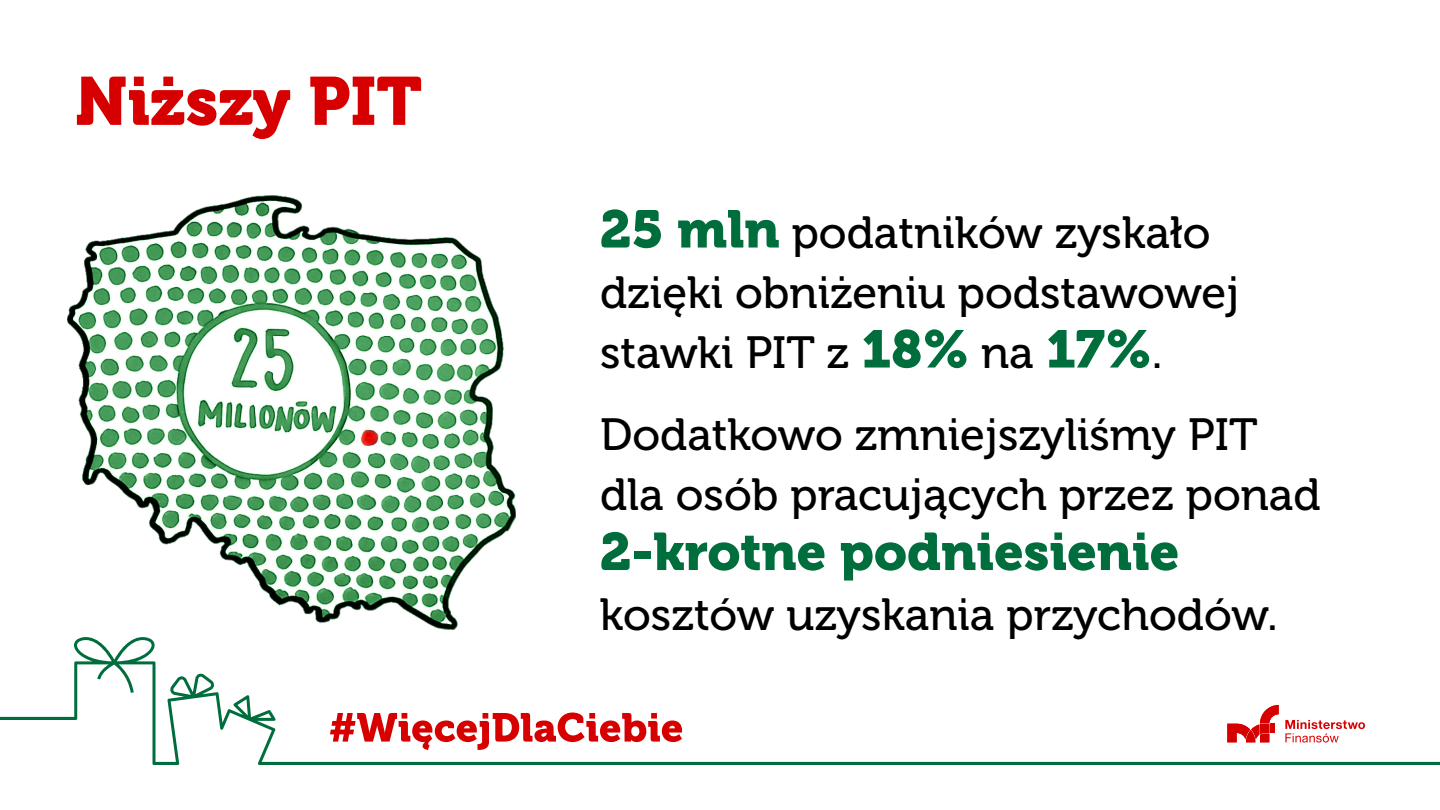
<style>
.page{position:relative;width:1440px;height:810px;background:#fff}
.page>*{position:absolute;margin:0;border:0;box-sizing:border-box;transform-origin:0 0}
.t1{font:67.5px "Museo 900";color:#d70000}
.t2{font:52.5px "Museo 900";color:#006e3c}
.t3{font:45px/60px "Museo 500";color:#000}
.s1{font-family:"Museo 900";font-size:52.5px;color:#006e3c}
</style>
<div class="page">
<svg style="left:0;top:637px;width:1440px;height:128px"></svg>
<svg style="left:1285px;top:720px;width:80px;height:23px"></svg>
<svg style="left:1227px;top:705px;width:52px;height:37px"></svg>
<img style="left:68px;top:195px;width:448px;height:435px">
<h1 class="t1" style="left:75px;top:63px;width:349px">Niższy PIT</h1>
<p class="t3" style="left:600px;top:203px;width:641px"><span class="s1">25 mln</span> podatników zyskało dzięki obniżeniu podstawowej stawki PIT z <span class="s1">18%</span> na <span class="s1">17%</span>.</p>
<p class="t3" style="left:600px;top:405px;width:722px">Dodatkowo zmniejszyliśmy PIT dla osób pracujących przez ponad</p>
<p class="t2" style="left:600px;top:522px;width:581px">2-krotne podniesienie</p>
<p class="t3" style="left:600px;top:585px;width:679px">kosztów uzyskania przychodów.</p>
</div>
